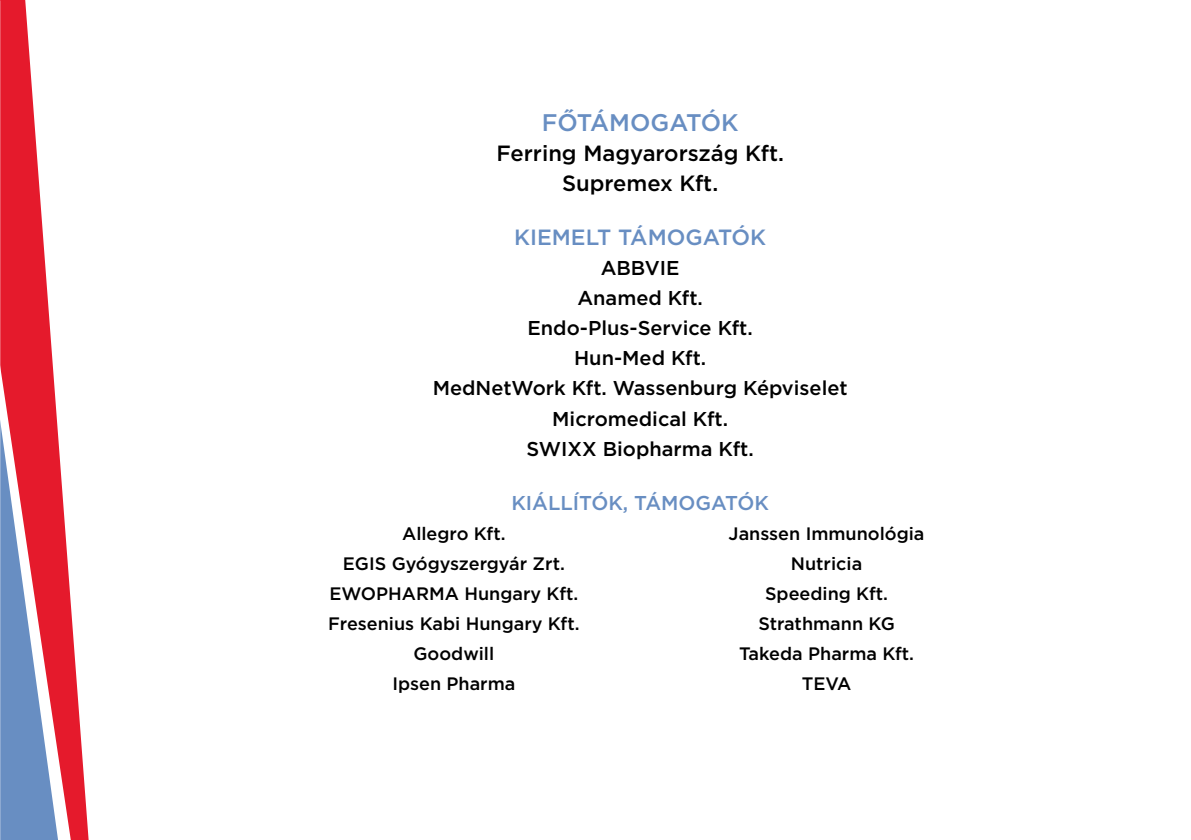
<style>
.page{position:relative;width:1191px;height:840px;background:#fff}
.page>*{position:absolute;margin:0;border:0;box-sizing:border-box;transform-origin:0 0}
.t1{font:500 24px "Gotham";letter-spacing:-.005em;color:#688ec2}
.t2{font:500 22px/30px "Gotham";color:#000;text-align:center}
.t3{font:500 22px "Gotham";color:#688ec2}
.t4{font:500 20px/30px "Gotham";color:#000;text-align:center}
.t5{font:500 20px "Gotham";color:#688ec2}
.t6{font:500 18px/30px "Gotham";color:#000;text-align:center}
</style>
<div class="page">
<svg style="left:0;top:0;width:89px;height:839px"></svg>
<svg style="left:0;top:832px;width:2px;height:8px"></svg>
<h1 class="t1" style="left:542px;top:107px;width:198px">FŐTÁMOGATÓK</h1>
<p class="t2" style="left:496px;top:138px;width:289px">Ferring Magyarország Kft.<br>Supremex Kft.</p>
<p class="t3" style="left:514px;top:223px;width:253px">KIEMELT TÁMOGATÓK</p>
<p class="t4" style="left:433px;top:253px;width:416px">ABBVIE<br>Anamed Kft.<br>Endo-Plus-Service Kft.<br>Hun-Med Kft.<br>MedNetWork Kft. Wassenburg Képviselet<br>Micromedical Kft.<br>SWIXX Biopharma Kft.</p>
<p class="t5" style="left:511px;top:489px;width:259px">KIÁLLÍTÓK, TÁMOGATÓK</p>
<p class="t6" style="left:328px;top:517px;width:253px">Allegro Kft.<br>EGIS Gyógyszergyár Zrt.<br>EWOPHARMA Hungary Kft.<br>Fresenius Kabi Hungary Kft.<br>Goodwill<br>Ipsen Pharma</p>
<p class="t6" style="left:728px;top:517px;width:197px">Janssen Immunológia<br>Nutricia<br>Speeding Kft.<br>Strathmann KG<br>Takeda Pharma Kft.<br>TEVA</p>
</div>
